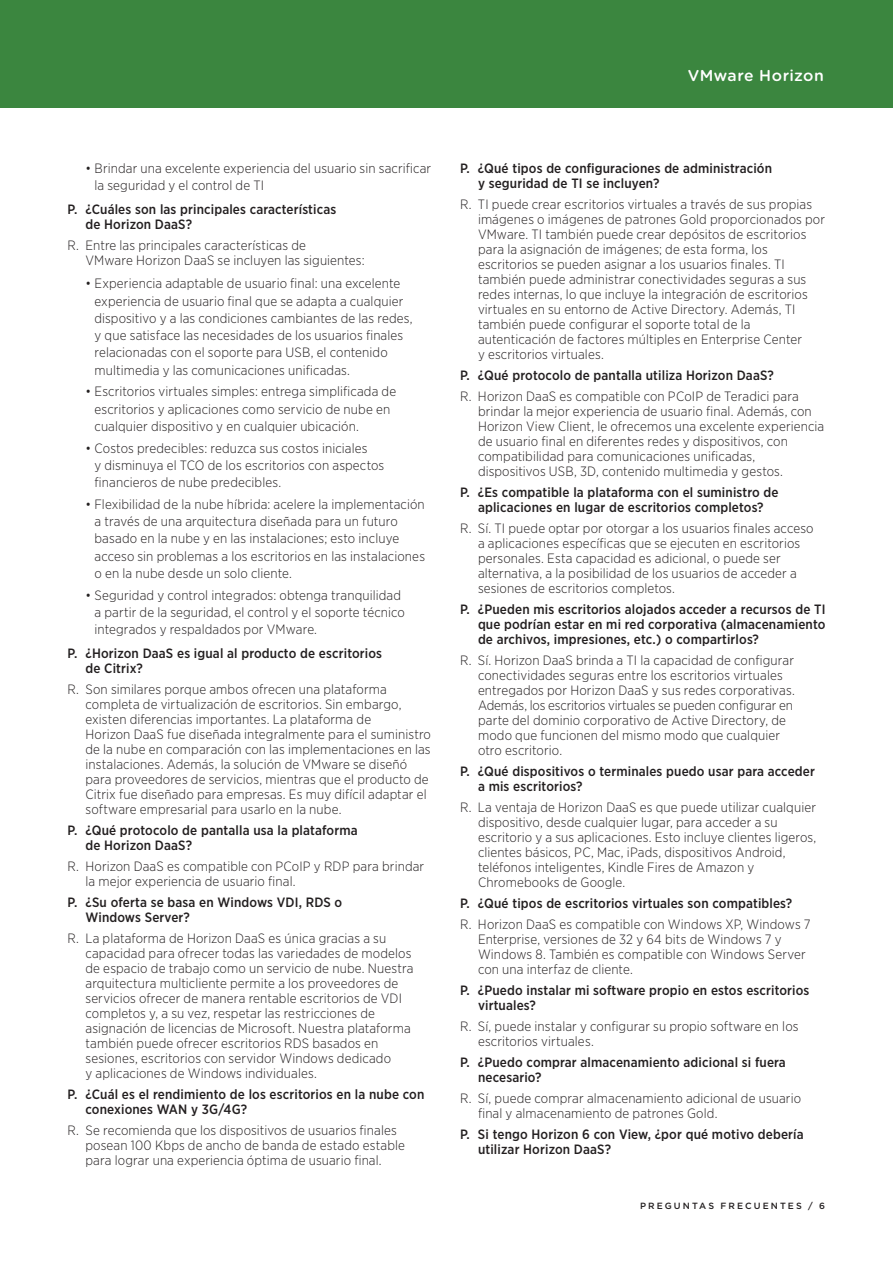
<style>
.page{position:relative;width:893px;height:1263px;background:#fff}
.page>*{position:absolute;margin:0;border:0;box-sizing:border-box;transform-origin:0 0}
.t1{font:500 15.75px "Gotham Rounded";letter-spacing:.025em;color:#fff}
._5a_Body_Answer{font:300 13.5px/15px "Gotham Narrow";letter-spacing:.01em;color:#231f20}
._4b_Subhead_2_Questi{font:500 13.5px/15px "Gotham Narrow";letter-spacing:.01em;color:#231f20}
.t2{font:500 9px "Gotham";letter-spacing:.23em;color:#231f20}
</style>
<div class="page">
<div style="left:0;top:0;width:893px;height:108px;background:#3b863f"></div>
<p class="t1" style="left:688px;top:64px;width:138px">VMware Horizon</p>
<p class="_5a_Body_Answer" style="left:94px;top:159px;width:338px;line-height:17.2px;text-indent:-9px">• Brindar una excelente experiencia del usuario sin sacrificar la seguridad y el control de TI</p>
<p class="_4b_Subhead_2_Questi" style="left:86px;top:202px;width:252px;text-indent:-18px">P. ¿Cuáles son las principales características de Horizon DaaS?</p>
<p class="_5a_Body_Answer" style="left:86px;top:237px;width:281px;text-indent:-18px">R. Entre las principales características de<br>VMware Horizon DaaS se incluyen las siguientes:</p>
<p class="_5a_Body_Answer" style="left:94px;top:275px;width:320px;line-height:17.2px;text-indent:-9px">• Experiencia adaptable de usuario final: una excelente experiencia de usuario final que se adapta a cualquier dispositivo y a las condiciones cambiantes de las redes, y que satisface las necesidades de los usuarios finales relacionadas con el soporte para USB, el contenido multimedia y las comunicaciones unificadas.</p>
<p class="_5a_Body_Answer" style="left:94px;top:383px;width:303px;line-height:17.2px;text-indent:-9px">• Escritorios virtuales simples: entrega simplificada de escritorios y aplicaciones como servicio de nube en cualquier dispositivo y en cualquier ubicación.</p>
<p class="_5a_Body_Answer" style="left:94px;top:439px;width:291px;line-height:17.2px;text-indent:-9px">• Costos predecibles: reduzca sus costos iniciales<br>y disminuya el TCO de los escritorios con aspectos financieros de nube predecibles.</p>
<p class="_5a_Body_Answer" style="left:94px;top:495px;width:332px;line-height:17.2px;text-indent:-9px">• Flexibilidad de la nube híbrida: acelere la implementación a través de una arquitectura diseñada para un futuro basado en la nube y en las instalaciones; esto incluye acceso sin problemas a los escritorios en las instalaciones o en la nube desde un solo cliente.</p>
<p class="_5a_Body_Answer" style="left:94px;top:586px;width:312px;line-height:17.2px;text-indent:-9px">• Seguridad y control integrados: obtenga tranquilidad a partir de la seguridad, el control y el soporte técnico integrados y respaldados por VMware.</p>
<p class="_4b_Subhead_2_Questi" style="left:86px;top:646px;width:298px;text-indent:-18px">P. ¿Horizon DaaS es igual al producto de escritorios de Citrix?</p>
<p class="_5a_Body_Answer" style="left:86px;top:681px;width:347px;text-indent:-18px">R. Son similares porque ambos ofrecen una plataforma completa de virtualización de escritorios. Sin embargo, existen diferencias importantes. La plataforma de<br>Horizon DaaS fue diseñada integralmente para el suministro de la nube en comparación con las implementaciones en las instalaciones. Además, la solución de VMware se diseñó para proveedores de servicios, mientras que el producto de Citrix fue diseñado para empresas. Es muy difícil adaptar el software empresarial para usarlo en la nube.</p>
<p class="_4b_Subhead_2_Questi" style="left:86px;top:823px;width:274px;text-indent:-18px">P. ¿Qué protocolo de pantalla usa la plataforma de Horizon DaaS?</p>
<p class="_5a_Body_Answer" style="left:86px;top:858px;width:340px;text-indent:-18px">R. Horizon DaaS es compatible con PCoIP y RDP para brindar la mejor experiencia de usuario final.</p>
<p class="_4b_Subhead_2_Questi" style="left:86px;top:895px;width:258px;text-indent:-18px">P. ¿Su oferta se basa en Windows VDI, RDS o<br>Windows Server?</p>
<p class="_5a_Body_Answer" style="left:86px;top:930px;width:330px;text-indent:-18px">R. La plataforma de Horizon DaaS es única gracias a su capacidad para ofrecer todas las variedades de modelos de espacio de trabajo como un servicio de nube. Nuestra arquitectura multicliente permite a los proveedores de servicios ofrecer de manera rentable escritorios de VDI completos y, a su vez, respetar las restricciones de asignación de licencias de Microsoft. Nuestra plataforma también puede ofrecer escritorios RDS basados en sesiones, escritorios con servidor Windows dedicado<br>y aplicaciones de Windows individuales.</p>
<p class="_4b_Subhead_2_Questi" style="left:86px;top:1087px;width:340px;text-indent:-18px">P. ¿Cuál es el rendimiento de los escritorios en la nube con conexiones WAN y 3G/4G?</p>
<p class="_5a_Body_Answer" style="left:86px;top:1122px;width:321px;text-indent:-18px">R. Se recomienda que los dispositivos de usuarios finales posean 100 Kbps de ancho de banda de estado estable para lograr una experiencia óptima de usuario final.</p>
<p class="_4b_Subhead_2_Questi" style="left:478px;top:160px;width:296px;text-indent:-18px">P. ¿Qué tipos de configuraciones de administración y seguridad de TI se incluyen?</p>
<p class="_5a_Body_Answer" style="left:478px;top:196px;width:349px;text-indent:-18px">R. TI puede crear escritorios virtuales a través de sus propias imágenes o imágenes de patrones Gold proporcionados por VMware. TI también puede crear depósitos de escritorios para la asignación de imágenes; de esta forma, los escritorios se pueden asignar a los usuarios finales. TI también puede administrar conectividades seguras a sus redes internas, lo que incluye la integración de escritorios virtuales en su entorno de Active Directory. Además, TI también puede configurar el soporte total de la autenticación de factores múltiples en Enterprise Center<br>y escritorios virtuales.</p>
<p class="_4b_Subhead_2_Questi" style="left:460px;top:367px;width:315px">P. ¿Qué protocolo de pantalla utiliza Horizon DaaS?</p>
<p class="_5a_Body_Answer" style="left:478px;top:388px;width:348px;text-indent:-18px">R. Horizon DaaS es compatible con PCoIP de Teradici para brindar la mejor experiencia de usuario final. Además, con Horizon View Client, le ofrecemos una excelente experiencia de usuario final en diferentes redes y dispositivos, con compatibilidad para comunicaciones unificadas, dispositivos USB, 3D, contenido multimedia y gestos.</p>
<p class="_4b_Subhead_2_Questi" style="left:460px;top:484px;width:320px;text-align:center">P. ¿Es compatible la plataforma con el suministro de aplicaciones en lugar de escritorios completos?</p>
<p class="_5a_Body_Answer" style="left:478px;top:520px;width:337px;text-indent:-18px">R. Sí. TI puede optar por otorgar a los usuarios finales acceso a aplicaciones específicas que se ejecuten en escritorios personales. Esta capacidad es adicional, o puede ser alternativa, a la posibilidad de los usuarios de acceder a sesiones de escritorios completos.</p>
<p class="_4b_Subhead_2_Questi" style="left:478px;top:601px;width:349px;text-align:justify;text-indent:-18px">P. ¿Pueden mis escritorios alojados acceder a recursos de TI que podrían estar en mi red corporativa (almacenamiento de archivos, impresiones, etc.) o compartirlos?</p>
<p class="_5a_Body_Answer" style="left:478px;top:652px;width:318px;text-indent:-18px">R. Sí. Horizon DaaS brinda a TI la capacidad de configurar conectividades seguras entre los escritorios virtuales entregados por Horizon DaaS y sus redes corporativas.<br>Además, los escritorios virtuales se pueden configurar en parte del dominio corporativo de Active Directory, de modo que funcionen del mismo modo que cualquier otro escritorio.</p>
<p class="_4b_Subhead_2_Questi" style="left:478px;top:763px;width:338px;text-indent:-18px">P. ¿Qué dispositivos o terminales puedo usar para acceder a mis escritorios?</p>
<p class="_5a_Body_Answer" style="left:478px;top:799px;width:340px;text-indent:-18px">R. La ventaja de Horizon DaaS es que puede utilizar cualquier dispositivo, desde cualquier lugar, para acceder a su escritorio y a sus aplicaciones. Esto incluye clientes ligeros, clientes básicos, PC, Mac, iPads, dispositivos Android, teléfonos inteligentes, Kindle Fires de Amazon y Chromebooks de Google.</p>
<p class="_4b_Subhead_2_Questi" style="left:460px;top:895px;width:334px">P. ¿Qué tipos de escritorios virtuales son compatibles?</p>
<p class="_5a_Body_Answer" style="left:478px;top:916px;width:334px;text-indent:-18px">R. Horizon DaaS es compatible con Windows XP, Windows 7<br>Enterprise, versiones de 32 y 64 bits de Windows 7 y Windows 8. También es compatible con Windows Server con una interfaz de cliente.</p>
<p class="_4b_Subhead_2_Questi" style="left:478px;top:982px;width:333px;text-indent:-18px">P. ¿Puedo instalar mi software propio en estos escritorios virtuales?</p>
<p class="_5a_Body_Answer" style="left:478px;top:1018px;width:322px;text-indent:-18px">R. Sí, puede instalar y configurar su propio software en los escritorios virtuales.</p>
<p class="_4b_Subhead_2_Questi" style="left:478px;top:1054px;width:309px;text-indent:-18px">P. ¿Puedo comprar almacenamiento adicional si fuera necesario?</p>
<p class="_5a_Body_Answer" style="left:478px;top:1090px;width:325px;text-indent:-18px">R. Sí, puede comprar almacenamiento adicional de usuario final y almacenamiento de patrones Gold.</p>
<p class="_4b_Subhead_2_Questi" style="left:478px;top:1126px;width:327px;text-indent:-18px">P. Si tengo Horizon 6 con View, ¿por qué motivo debería utilizar Horizon DaaS?</p>
<p class="t2" style="left:640px;top:1200px;width:186px">PREGUNTAS FRECUENTES / 6</p>
</div>
